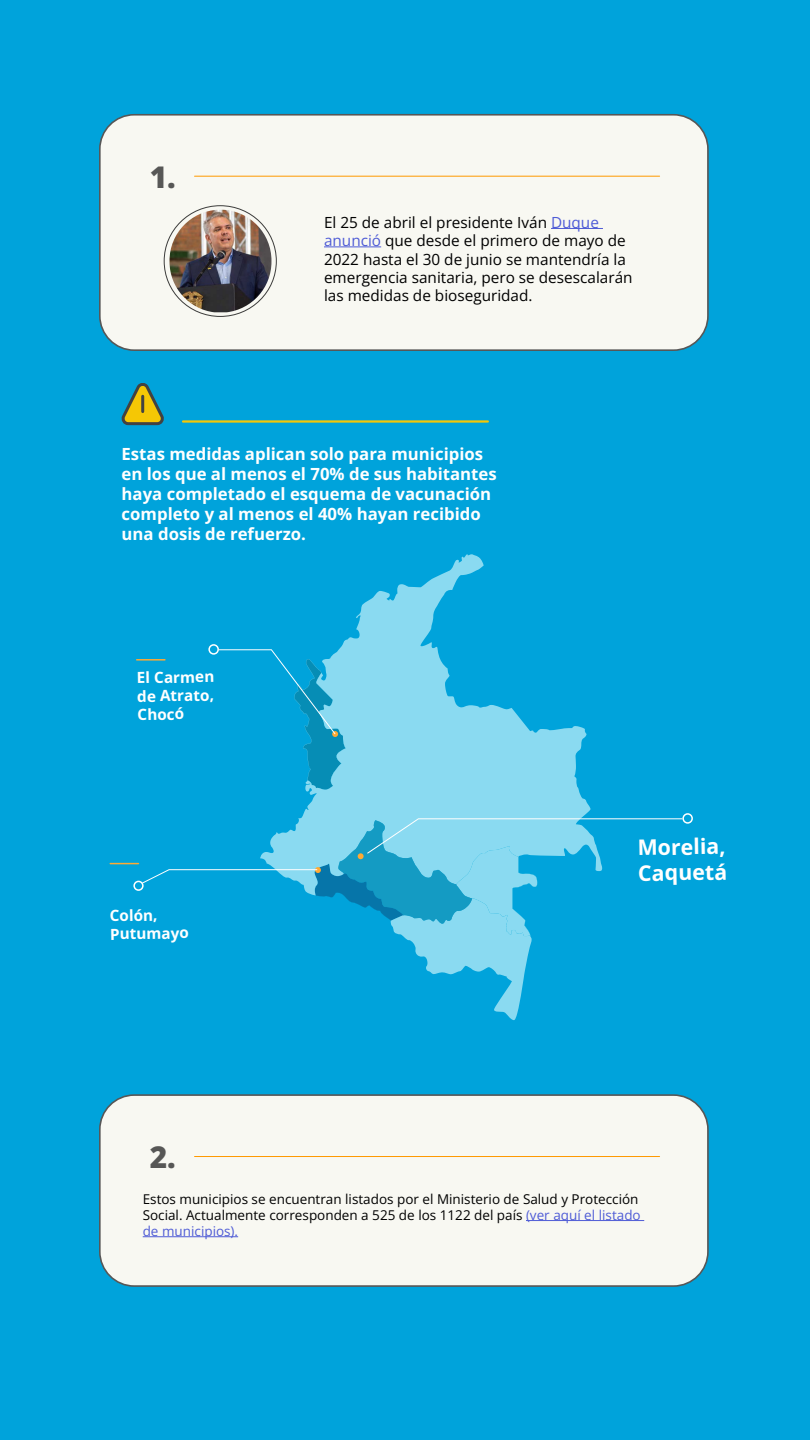
<style>
.page{position:relative;width:810px;height:1440px;background:#00a3db}
.page>*{position:absolute;margin:0;border:0;box-sizing:border-box;transform-origin:0 0}
.t1{font:800 29.85px "Open Sans";color:#575756}
.t2{font:700 21.38px/25.7px "Open Sans";color:#fff}
.t3{font:700 16.8px/20.1px "Open Sans";color:#fff}
.t4{font:15.38px/18.4px "Open Sans";color:#000}
.t5{font:700 15.38px/18.5px "Open Sans";color:#fff}
.t6{font:13.5px/16.2px "Open Sans";color:#000}
.s1{color:#4f5cd6}
</style>
<div class="page">
<div style="left:100px;top:115px;width:608px;height:235px;background:#f8f8f2;border-radius:35px"></div>
<div style="left:99px;top:114px;width:610px;height:237px;border:2px solid #575757;border-radius:35px"></div>
<div style="left:100px;top:1095px;width:608px;height:191px;background:#f8f8f2;border-radius:35px"></div>
<div style="left:99px;top:1094px;width:610px;height:193px;border:2px solid #575757;border-radius:35px"></div>
<hr style="left:551px;top:228px;width:52px;height:1px;background:#4f5cd6">
<hr style="left:324px;top:247px;width:57px;height:1px;background:#4f5cd6">
<hr style="left:526px;top:1220px;width:118px;height:1px;background:#4f5cd6">
<hr style="left:143px;top:1237px;width:95px;height:1px;background:#4f5cd6">
<hr style="left:195px;top:176px;width:465px;height:1px;background:#f90">
<hr style="left:195px;top:1156px;width:465px;height:1px;background:#f90">
<svg style="left:301px;top:554px;width:290px;height:264px;fill:#8adaf1"></svg>
<svg style="left:121px;top:383px;width:43px;height:43px"></svg>
<hr style="left:141px;top:396px;width:3px;height:16px;background:#424242">
<div style="left:682px;top:813px;width:11px;height:11px;border:2px solid #fff;border-radius:50%"></div>
<div style="left:208px;top:644px;width:11px;height:11px;border:2px solid #fff;border-radius:50%"></div>
<svg style="left:218px;top:649px;width:128px;height:141px"></svg>
<hr style="left:137px;top:659px;width:28px;height:2px;background:#fa3">
<svg style="left:110px;top:818px;width:573px;height:202px"></svg>
<img style="left:170px;top:210px;width:101px;height:102px">
<hr style="left:183px;top:420px;width:305px;height:3px;background:#f5c705">
<h1 class="t1" style="left:150px;top:165px;width:28px">1.</h1>
<p class="t4" style="left:324px;top:214px;width:310px">El 25 de abril el presidente Iván <span class="s1">Duque anunció</span> que desde el primero de mayo de 2022 hasta el 30 de junio se mantendría la emergencia sanitaria, pero se desescalarán las medidas de bioseguridad.</p>
<p class="t3" style="left:122px;top:443px;width:377px">Estas medidas aplican solo para municipios en los que al menos el 70% de sus habitantes haya completado el esquema de vacunación completo y al menos el 40% hayan recibido una dosis de refuerzo.</p>
<p class="t5" style="left:137px;top:668px;width:79px;text-align:justify;rotate:-1deg">El Carmen de Atrato, Chocó</p>
<p class="t5" style="left:110px;top:906px;width:81px;rotate:-1deg">Colón,<br>Putumayo</p>
<h1 class="t1" style="left:150px;top:1145px;width:28px">2.</h1>
<h2 class="t2" style="left:637px;top:834px;width:91px;rotate:-1deg">Morelia,<br>Caquetá</h2>
<p class="t6" style="left:143px;top:1192px;width:500px">Estos municipios se encuentran listados por el Ministerio de Salud y Protección<br>Social. Actualmente corresponden a 525 de los 1122 del país <span class="s1">(ver aquí el listado de municipios).</span></p>
</div>
